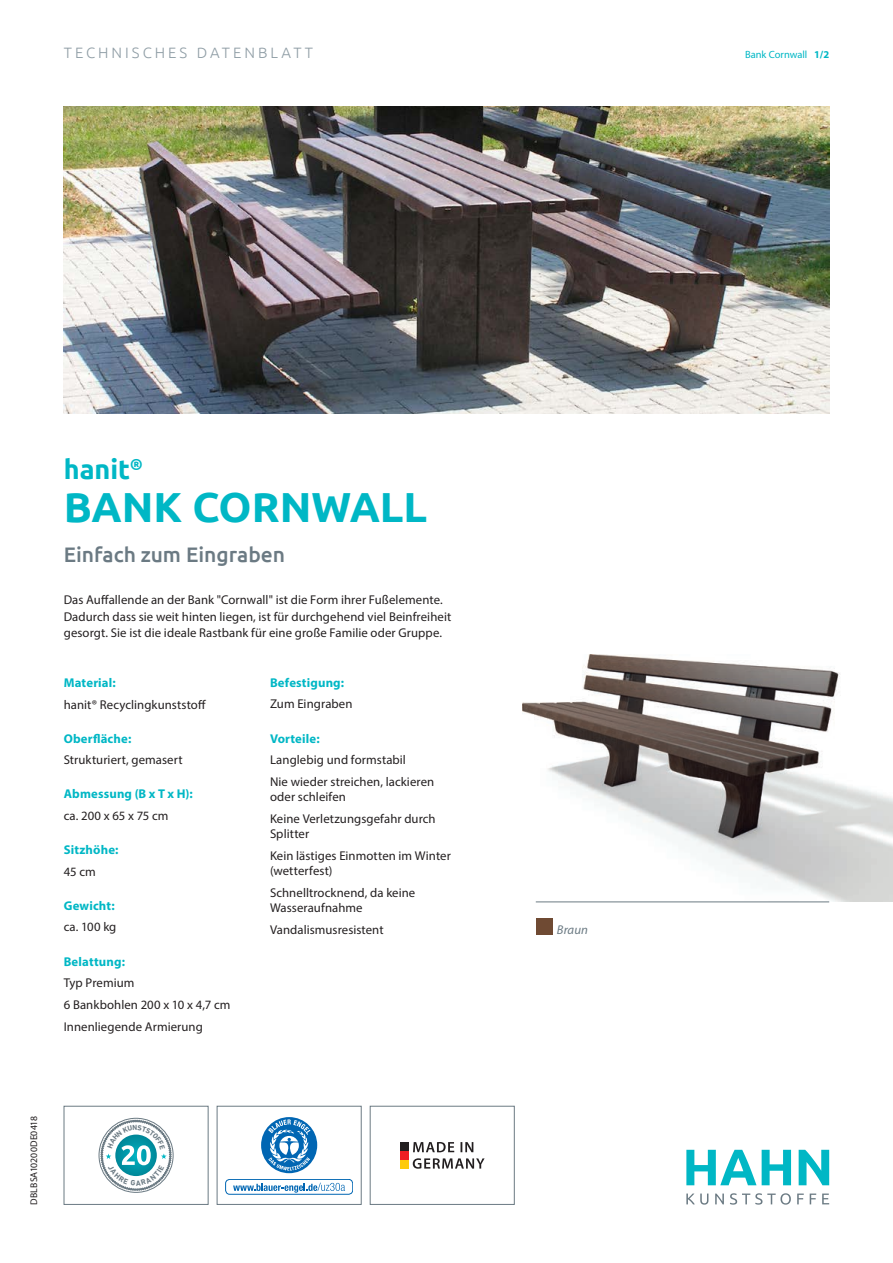
<style>
.page{position:relative;width:893px;height:1263px;background:#fff}
.page>*{position:absolute;margin:0;border:0;box-sizing:border-box;transform-origin:0 0}
.t1{font:700 42px "Ubuntu";color:#00b7c5}
.t2{font:700 27px "Ubuntu";color:#00b7c5}
.t3{font:500 21px "Ubuntu";color:#6b7a83}
.t4{font:300 15px "Ubuntu";letter-spacing:.2em;color:#909ea6}
.t5{font:12.75px/21.8px "Myriad Pro";letter-spacing:.005em;color:#231f20}
.t6{font:700 12.75px "Myriad Pro";letter-spacing:.01em;color:#00b7c5}
.t7{font:italic 12.75px "Myriad Pro";letter-spacing:.005em;color:#6b7a83}
.t8{font:10.5px "Myriad Pro";color:#00b7c5}
.t9{font:9.75px "Myriad Pro";letter-spacing:.01em;color:#231f20}
.s1{font-weight:700}
</style>
<div class="page">
<img style="left:64px;top:106px;width:765px;height:307px">
<img style="left:523px;top:655px;width:370px;height:247px">
<div style="left:536px;top:918px;width:16px;height:16px;background:#6f4a33"></div>
<svg style="left:762px;top:1150px;width:29px;height:35px"></svg>
<svg style="left:799px;top:1150px;width:30px;height:35px"></svg>
<svg style="left:686px;top:1193px;width:143px;height:11px"></svg>
<svg style="left:686px;top:1150px;width:70px;height:35px"></svg>
<div style="left:64px;top:1106px;width:144px;height:98px;border:1px solid #6b7a83"></div>
<div style="left:370px;top:1106px;width:144px;height:98px;border:1px solid #6b7a83"></div>
<div style="left:400px;top:1142px;width:8px;height:8px;background:#231f20"></div>
<div style="left:400px;top:1151px;width:8px;height:8px;background:#ee1d23"></div>
<div style="left:400px;top:1160px;width:8px;height:8px;background:#feca0a"></div>
<svg style="left:413px;top:1158px;width:72px;height:11px"></svg>
<svg style="left:413px;top:1142px;width:60px;height:10px"></svg>
<div style="left:217px;top:1106px;width:144px;height:98px;border:1px solid #6b7a83"></div>
<svg style="left:261px;top:1117px;width:56px;height:56px"></svg>
<div style="left:225px;top:1179px;width:128px;height:15px;border:1px solid #0166b3;border-radius:4px"></div>
<svg style="left:233px;top:1183px;width:112px;height:10px"></svg>
<svg style="left:101px;top:1120px;width:70px;height:71px"></svg>
<p class="t4" style="left:64px;top:44px;width:251px">TECHNISCHES DATENBLATT</p>
<p class="t8" style="left:745px;top:48px;width:86px">Bank Cornwall <span class="s1">1/2</span></p>
<h2 class="t2" style="left:64px;top:453px;width:81px">hanit<sup>®</sup></h2>
<h1 class="t1" style="left:64px;top:482px;width:365px">BANK CORNWALL</h1>
<h3 class="t3" style="left:64px;top:541px;width:223px">Einfach zum Eingraben</h3>
<p class="t5" style="left:64px;top:592px;width:389px;line-height:16.5px">Das Auffallende an der Bank "Cornwall" ist die Form ihrer Fußelemente.<br>Dadurch dass sie weit hinten liegen, ist für durchgehend viel Beinfreiheit gesorgt. Sie ist die ideale Rastbank für eine große Familie oder Gruppe.</p>
<p class="t6" style="left:64px;top:674px;width:53px">Material:</p>
<p class="t5" style="left:64px;top:693px;width:144px">hanit® Recyclingkunststoff</p>
<p class="t6" style="left:64px;top:730px;width:69px">Oberfläche:</p>
<p class="t5" style="left:64px;top:749px;width:120px">Strukturiert, gemasert</p>
<p class="t6" style="left:64px;top:786px;width:131px">Abmessung (B x T x H):</p>
<p class="t5" style="left:64px;top:805px;width:106px">ca. 200 x 65 x 75 cm</p>
<p class="t6" style="left:64px;top:841px;width:56px">Sitzhöhe:</p>
<p class="t5" style="left:64px;top:860px;width:34px">45 cm</p>
<p class="t6" style="left:64px;top:897px;width:52px">Gewicht:</p>
<p class="t5" style="left:64px;top:916px;width:54px">ca. 100 kg</p>
<p class="t6" style="left:64px;top:953px;width:63px">Belattung:</p>
<p class="t5" style="left:64px;top:972px;width:168px">Typ Premium<br>6 Bankbohlen 200 x 10 x 4,7 cm<br>Innenliegende Armierung</p>
<p class="t6" style="left:270px;top:674px;width:76px">Befestigung:</p>
<p class="t5" style="left:270px;top:693px;width:84px">Zum Eingraben</p>
<p class="t6" style="left:270px;top:730px;width:51px">Vorteile:</p>
<p class="t5" style="left:270px;top:749px;width:166px">Langlebig und formstabil<br>Nie wieder streichen, lackieren</p>
<p class="t5" style="left:270px;top:786px;width:167px">oder schleifen<br>Keine Verletzungsgefahr durch</p>
<p class="t5" style="left:270px;top:823px;width:182px">Splitter<br>Kein lästiges Einmotten im Winter</p>
<p class="t5" style="left:270px;top:860px;width:147px">(wetterfest)<br>Schnelltrocknend, da keine</p>
<p class="t5" style="left:270px;top:897px;width:115px">Wasseraufnahme<br>Vandalismusresistent</p>
<p class="t9" style="left:28px;top:1205px;width:90px;rotate:-90deg">DBLBSA10200DE0418</p>
<p class="t7" style="left:557px;top:922px;width:32px">Braun</p>
</div>
